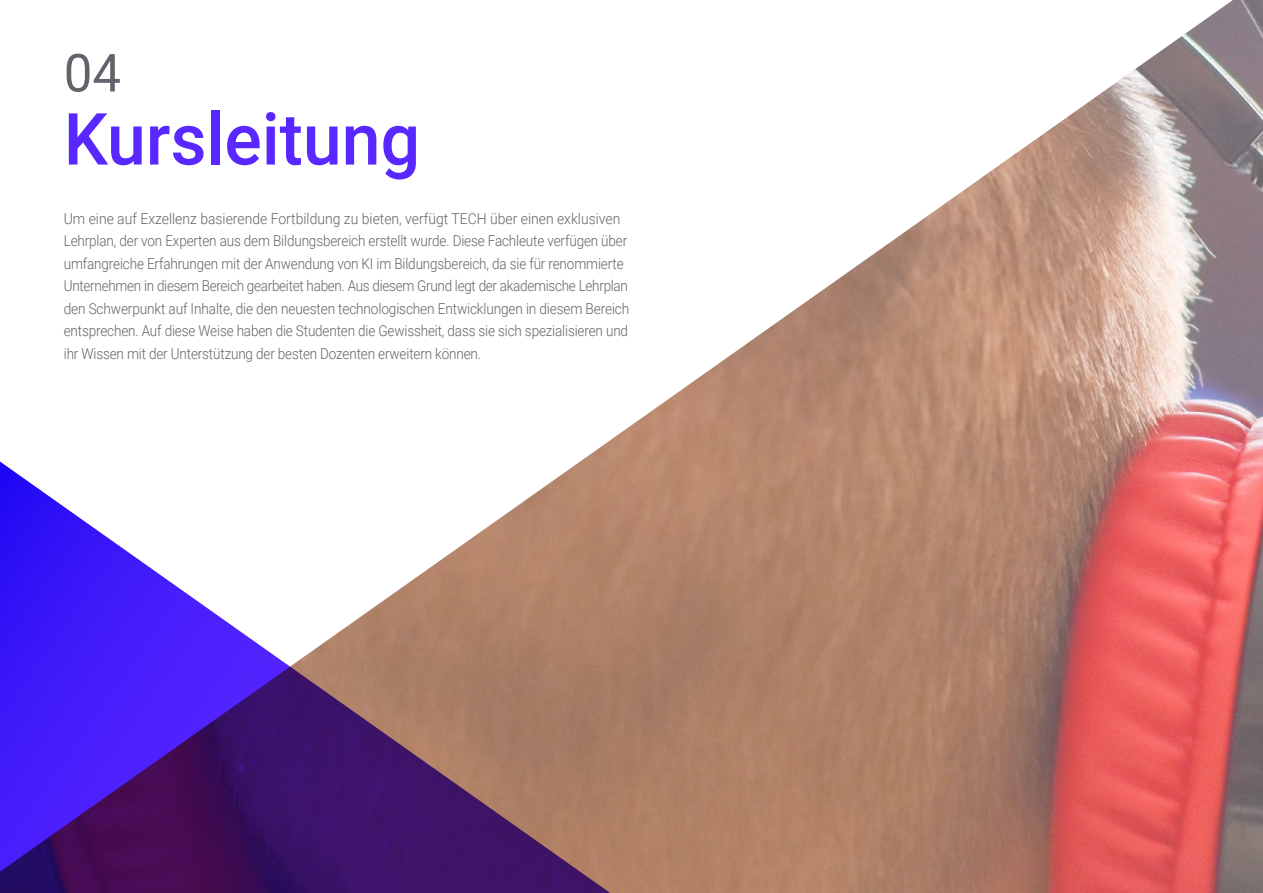
<style>
.page{position:relative;width:1263px;height:893px;background:#fff}
.page>*{position:absolute;margin:0;border:0;box-sizing:border-box;transform-origin:0 0}
.t1{font:500 72px "Roboto";color:#5927ff}
.t2{font:52.5px "Roboto";color:#61646a}
.t3{font:300 15px/22.5px "Roboto";letter-spacing:-.01em;color:#61646a;scale:.93 1}
</style>
<div class="page">
<img style="left:602px;top:0;width:661px;height:893px">
<svg style="left:0;top:446px;width:640px;height:447px"></svg>
<h2 class="t2" style="left:64px;top:36px;width:59px">04</h2>
<h1 class="t1" style="left:64px;top:89px;width:358px">Kursleitung</h1>
<p class="t3" style="left:64px;top:207px;width:610px">Um eine auf Exzellenz basierende Fortbildung zu bieten, verfügt TECH über einen exklusiven Lehrplan, der von Experten aus dem Bildungsbereich erstellt wurde. Diese Fachleute verfügen über umfangreiche Erfahrungen mit der Anwendung von KI im Bildungsbereich, da sie für renommierte Unternehmen in diesem Bereich gearbeitet haben. Aus diesem Grund legt der akademische Lehrplan den Schwerpunkt auf Inhalte, die den neuesten technologischen Entwicklungen in diesem Bereich entsprechen. Auf diese Weise haben die Studenten die Gewissheit, dass sie sich spezialisieren und ihr Wissen mit der Unterstützung der besten Dozenten erweitern können.</p>
</div>
